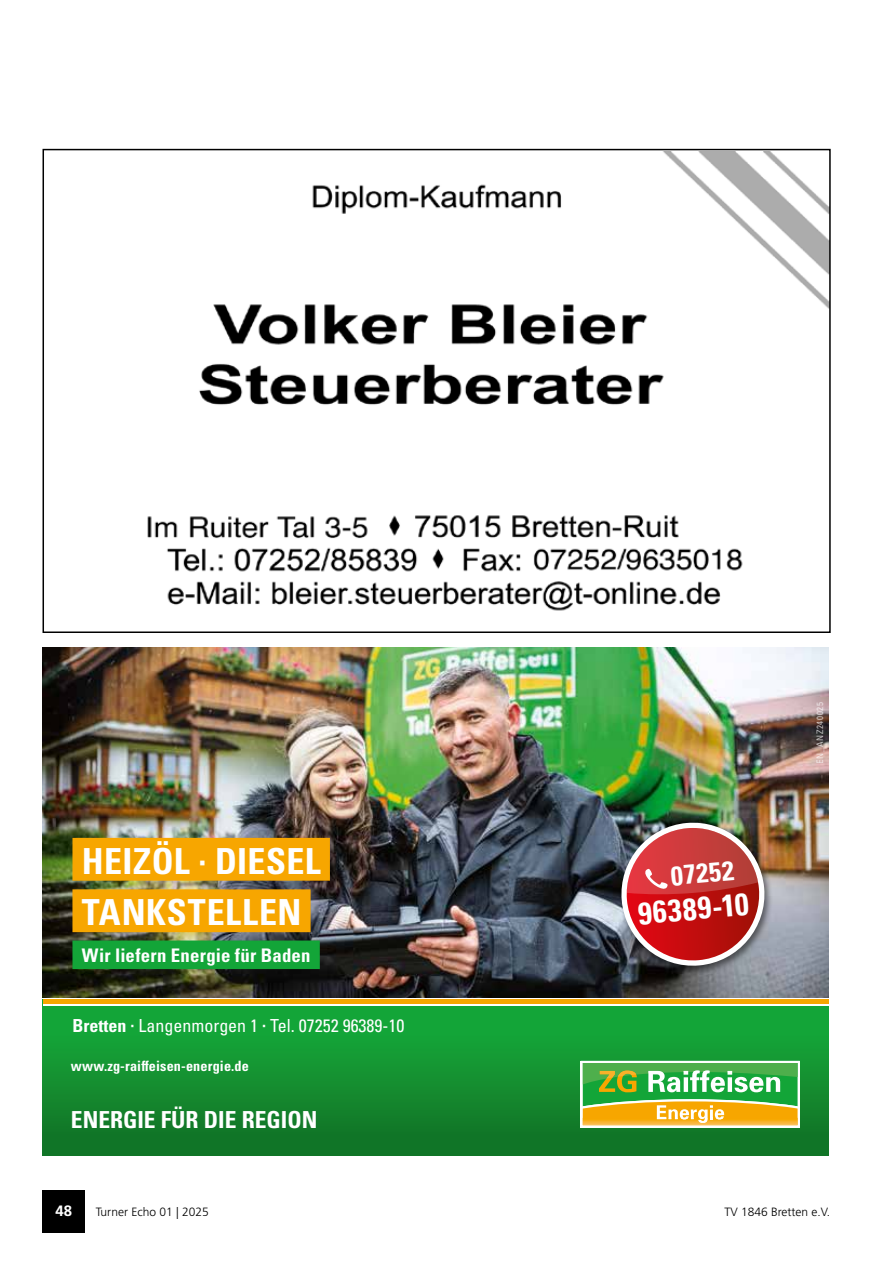
<style>
.page{position:relative;width:893px;height:1263px;background:#fff}
.page>*{position:absolute;margin:0;border:0;box-sizing:border-box;transform-origin:0 0}
.t1{font:700 condensed 35.85px/51.4px "Univers LT Pro";letter-spacing:.015em;color:#fff}
.t2{font:700 condensed 31.2px "Univers LT Pro";color:#fff}
.t3{font:700 condensed 27.15px "Univers LT Pro";color:#fff}
.t4{font:700 condensed 23.4px "Univers LT Pro";color:#fff}
.t5{font:700 condensed 18.75px "Univers LT Pro";letter-spacing:.01em;color:#fff}
.t6{font:condensed 18px "Univers LT Pro";color:#fff}
.t7{font:700 15px "Frutiger LT Std";color:#fff}
.t8{font:700 condensed 14.25px "Univers LT Pro";letter-spacing:.01em;color:#fff}
.t9{font:300 12px "Frutiger LT Std";color:#000}
.t10{font:condensed 9px "Univers LT Pro";letter-spacing:.065em;color:#fff}
.s1{font-weight:700}
</style>
<div class="page">
<div style="left:43px;top:1191px;width:42px;height:42px;background:#000"></div>
<img style="left:43px;top:647px;width:785px;height:351px">
<div style="left:72px;top:838px;width:258px;height:43px;background:#f7a600"></div>
<div style="left:72px;top:889px;width:239px;height:43px;background:#f7a600"></div>
<div style="left:72px;top:940px;width:248px;height:29px;background:#13a538"></div>
<div style="left:43px;top:1000px;width:785px;height:156px;background:linear-gradient(to bottom,#15af3c,#127126)"></div>
<svg style="left:43px;top:999px;width:785px;height:7px"></svg>
<hr style="left:43px;top:1000px;width:785px;height:4px;background:#f7a600">
<svg style="left:581px;top:1061px;width:219px;height:66px"></svg>
<div style="left:618px;top:820px;width:155px;height:155px;background:#000;opacity:.5"></div>
<img style="left:618px;top:819px;width:150px;height:150px">
<img style="left:147px;top:152px;width:681px;height:459px">
<h1 class="t1" style="left:82px;top:835px;width:240px">HEIZÖL · DIESEL<br>TANKSTELLEN</h1>
<p class="t5" style="left:82px;top:944px;width:230px">Wir liefern Energie für Baden</p>
<p class="t6" style="left:73px;top:1014px;width:334px"><span class="s1">Bretten ·</span> Langenmorgen 1 <span class="s1">·</span> Tel. 07252 96389-10</p>
<p class="t8" style="left:71px;top:1057px;width:179px">www.zg-raiffeisen-energie.de</p>
<p class="t4" style="left:71px;top:1105px;width:248px">ENERGIE FÜR DIE REGION</p>
<h3 class="t3" style="left:670px;top:859px;width:65px;rotate:-5deg">07252</h3>
<h2 class="t2" style="left:636px;top:894px;width:113px;rotate:-5deg">96389-10</h2>
<p class="t10" style="left:814px;top:764px;width:63px;rotate:-90deg">EN_ANZ240025</p>
<p class="t7" style="left:55px;top:1202px;width:18px">48</p>
<p class="t9" style="left:96px;top:1205px;width:115px">Turner Echo 01 | 2025</p>
<p class="t9" style="left:724px;top:1205px;width:107px">TV 1846 Bretten e.V.</p>
</div>
